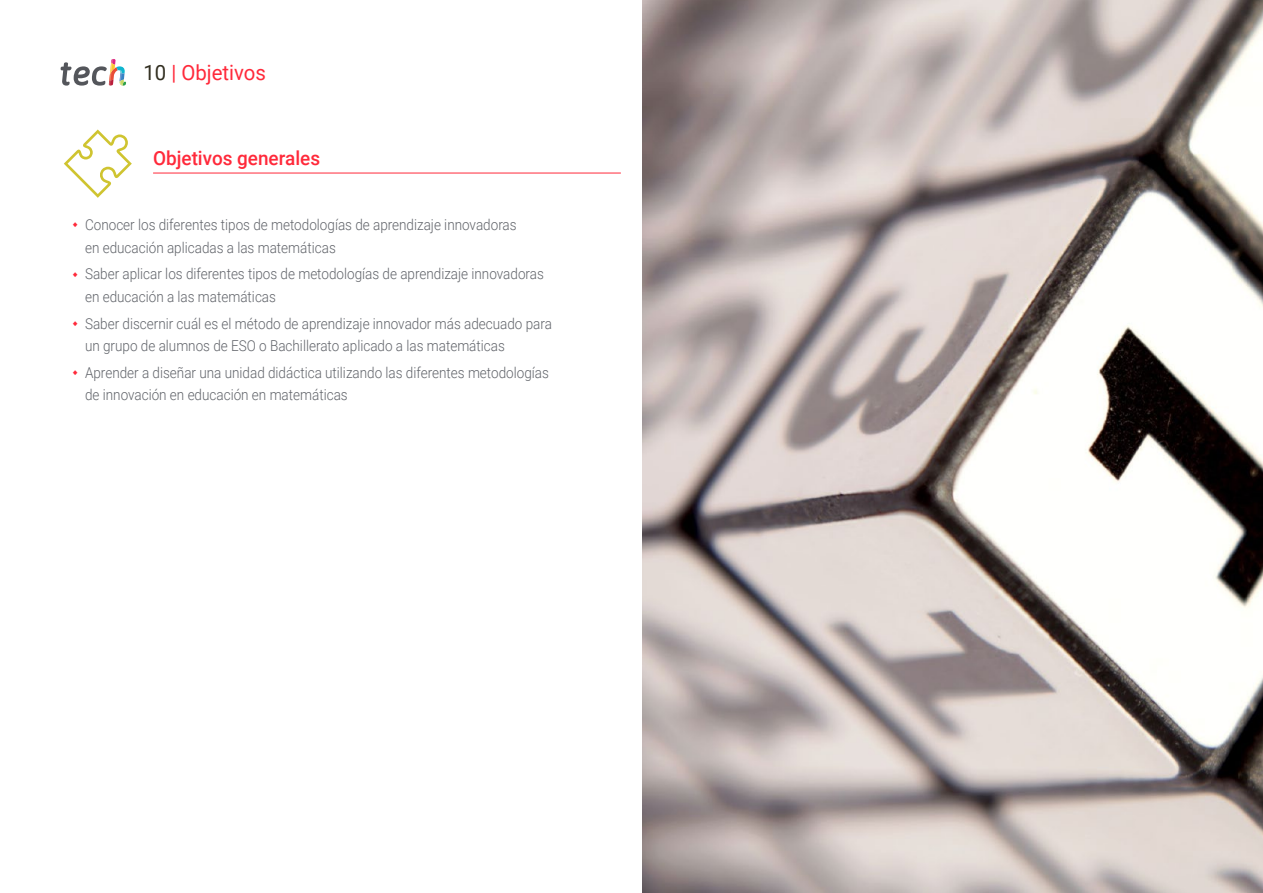
<style>
.page{position:relative;width:1263px;height:893px;background:#fff}
.page>*{position:absolute;margin:0;border:0;box-sizing:border-box;transform-origin:0 0}
.t1{font:21px "Roboto";color:#ff293a}
.t2{font:500 19.5px "Roboto";color:#ff293a}
.t3{font:300 15px/22.5px "Roboto";color:#61646a;scale:.9 1}
.s1{color:#312e20}
</style>
<div class="page">
<hr style="left:153px;top:173px;width:468px;height:1px;background:#ff293a">
<svg style="left:64px;top:130px;width:68px;height:68px"></svg>
<svg style="left:61px;top:59px;width:65px;height:27px"></svg>
<img style="left:642px;top:0;width:621px;height:893px">
<h1 class="t1" style="left:144px;top:57px;width:124px"><span class="s1">10</span> | Objetivos</h1>
<h2 class="t2" style="left:153px;top:144px;width:169px">Objetivos generales</h2>
<p class="t3" style="left:85px;top:213px;width:481px">Conocer los diferentes tipos de metodologías de aprendizaje innovadoras en educación aplicadas a las matemáticas</p>
<p class="t3" style="left:85px;top:262px;width:511px">Saber aplicar los diferentes tipos de metodologías de aprendizaje innovadoras en educación a las matemáticas</p>
<p class="t3" style="left:85px;top:312px;width:520px">Saber discernir cuál es el método de aprendizaje innovador más adecuado para un grupo de alumnos de ESO o Bachillerato aplicado a las matemáticas</p>
<p class="t3" style="left:85px;top:361px;width:517px">Aprender a diseñar una unidad didáctica utilizando las diferentes metodologías de innovación en educación en matemáticas</p>
</div>
